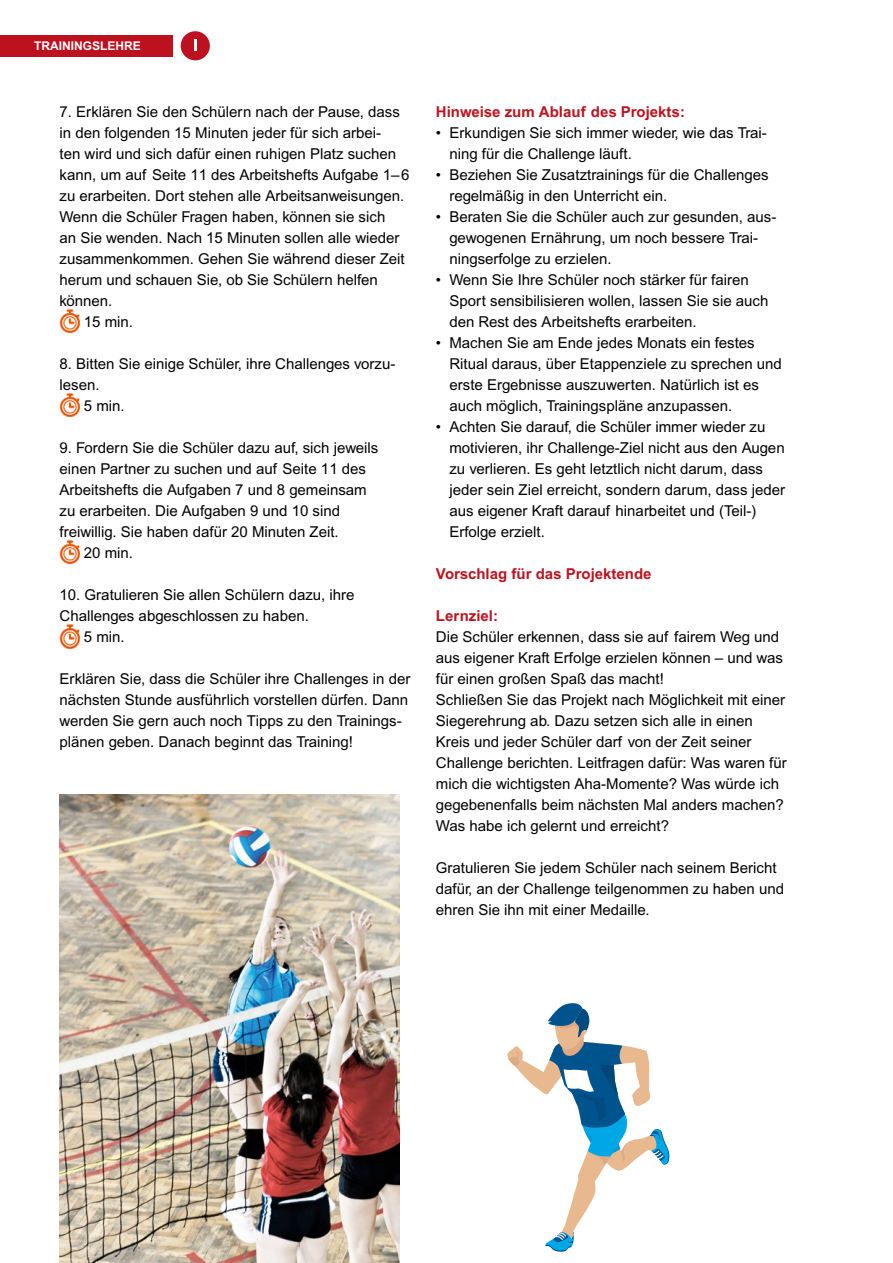
<style>
.page{position:relative;width:893px;height:1263px;background:#fff}
.page>*{position:absolute;margin:0;border:0;box-sizing:border-box;transform-origin:0 0}
.t1{font:15px/21px "Arial";color:#000}
.t2{font:700 15px "Arial";color:#be111f}
.t3{font:700 12px "Arial";color:#fff}
</style>
<div class="page">
<img style="left:60px;top:310px;width:20px;height:23px">
<img style="left:60px;top:394px;width:20px;height:23px">
<img style="left:60px;top:541px;width:20px;height:23px">
<img style="left:60px;top:625px;width:20px;height:23px">
<img style="left:60px;top:794px;width:340px;height:469px">
<svg style="left:507px;top:1003px;width:163px;height:249px"></svg>
<div style="left:0;top:35px;width:172px;height:21px;background:#be111f"></div>
<div style="left:181px;top:31px;width:29px;height:29px;background:#be111f;border-radius:50%"></div>
<svg style="left:194px;top:39px;width:2px;height:12px"></svg>
<p class="t3" style="left:34px;top:39px;width:108px">TRAININGSLEHRE</p>
<p class="t1" style="left:60px;top:101px;width:342px">7. Erklären Sie den Schülern nach der Pause, dass</p>
<p class="t1" style="left:60px;top:122px;width:323px">in den folgenden 15 Minuten jeder für sich arbei-</p>
<p class="t1" style="left:60px;top:143px;width:338px">ten wird und sich dafür einen ruhigen Platz suchen</p>
<p class="t1" style="left:60px;top:164px;width:352px">kann, um auf Seite 11 des Arbeitshefts Aufgabe 1–6</p>
<p class="t1" style="left:60px;top:185px;width:346px">zu erarbeiten. Dort stehen alle Arbeitsanweisungen.</p>
<p class="t1" style="left:60px;top:206px;width:327px">Wenn die Schüler Fragen haben, können sie sich</p>
<p class="t1" style="left:60px;top:227px;width:342px">an Sie wenden. Nach 15 Minuten sollen alle wieder</p>
<p class="t1" style="left:60px;top:248px;width:347px">zusammenkommen. Gehen Sie während dieser Zeit</p>
<p class="t1" style="left:60px;top:269px;width:320px">herum und schauen Sie, ob Sie Schülern helfen</p>
<p class="t1" style="left:60px;top:290px;width:54px">können.</p>
<p class="t1" style="left:84px;top:311px;width:51px">15 min.</p>
<p class="t1" style="left:60px;top:353px;width:337px">8. Bitten Sie einige Schüler, ihre Challenges vorzu-</p>
<p class="t1" style="left:60px;top:374px;width:42px">lesen.</p>
<p class="t1" style="left:84px;top:395px;width:42px">5 min.</p>
<p class="t1" style="left:60px;top:437px;width:320px">9. Fordern Sie die Schüler dazu auf, sich jeweils</p>
<p class="t1" style="left:60px;top:458px;width:308px">einen Partner zu suchen und auf Seite 11 des</p>
<p class="t1" style="left:60px;top:479px;width:309px">Arbeitshefts die Aufgaben 7 und 8 gemeinsam</p>
<p class="t1" style="left:60px;top:500px;width:282px">zu erarbeiten. Die Aufgaben 9 und 10 sind</p>
<p class="t1" style="left:60px;top:521px;width:281px">freiwillig. Sie haben dafür 20 Minuten Zeit.</p>
<p class="t1" style="left:84px;top:542px;width:51px">20 min.</p>
<p class="t1" style="left:60px;top:584px;width:297px">10. Gratulieren Sie allen Schülern dazu, ihre</p>
<p class="t1" style="left:60px;top:605px;width:251px">Challenges abgeschlossen zu haben.</p>
<p class="t1" style="left:84px;top:626px;width:42px">5 min.</p>
<p class="t1" style="left:60px;top:668px;width:352px">Erklären Sie, dass die Schüler ihre Challenges in der nächsten Stunde ausführlich vorstellen dürfen. Dann werden Sie gern auch noch Tipps zu den Trainings&shy;plänen geben. Danach beginnt das Training!</p>
<p class="t2" style="left:436px;top:103px;width:251px">Hinweise zum Ablauf des Projekts:</p>
<p class="t1" style="left:449px;top:122px;width:319px;text-indent:-14px">• Erkundigen Sie sich immer wieder, wie das Trai&shy;ning für die Challenge läuft.</p>
<p class="t1" style="left:449px;top:164px;width:321px;text-indent:-14px">• Beziehen Sie Zusatztrainings für die Challenges regelmäßig in den Unterricht ein.</p>
<p class="t1" style="left:449px;top:206px;width:329px;text-indent:-14px">• Beraten Sie die Schüler auch zur gesunden, aus&shy;gewogenen Ernährung, um noch bessere Trai&shy;ningserfolge zu erzielen.</p>
<p class="t1" style="left:449px;top:269px;width:321px;text-indent:-14px">• Wenn Sie Ihre Schüler noch stärker für fairen<br>Sport sensibilisieren wollen, lassen Sie sie auch den Rest des Arbeitshefts erarbeiten.</p>
<p class="t1" style="left:449px;top:332px;width:334px;text-indent:-14px">• Machen Sie am Ende jedes Monats ein festes Ritual daraus, über Etappenziele zu sprechen und erste Ergebnisse auszuwerten. Natürlich ist es auch möglich, Trainingspläne anzupassen.</p>
<p class="t1" style="left:449px;top:416px;width:337px;text-indent:-14px">• Achten Sie darauf, die Schüler immer wieder zu motivieren, ihr Challenge-Ziel nicht aus den Augen zu verlieren. Es geht letztlich nicht darum, dass jeder sein Ziel erreicht, sondern darum, dass jeder aus eigener Kraft darauf hinarbeitet und (Teil-)<br>Erfolge erzielt.</p>
<p class="t2" style="left:436px;top:565px;width:217px">Vorschlag für das Projektende</p>
<p class="t2" style="left:436px;top:607px;width:64px">Lernziel:</p>
<p class="t1" style="left:436px;top:626px;width:352px">Die Schüler erkennen, dass sie auf fairem Weg und aus eigener Kraft Erfolge erzielen können – und was für einen großen Spaß das macht!<br>Schließen Sie das Projekt nach Möglichkeit mit einer Siegerehrung ab. Dazu setzen sich alle in einen Kreis und jeder Schüler darf von der Zeit seiner Challenge berichten. Leitfragen dafür: Was waren für mich die wichtigsten Aha-Momente? Was würde ich gegebenenfalls beim nächsten Mal anders machen?<br>Was habe ich gelernt und erreicht?</p>
<p class="t1" style="left:436px;top:857px;width:350px">Gratulieren Sie jedem Schüler nach seinem Bericht dafür, an der Challenge teilgenommen zu haben und ehren Sie ihn mit einer Medaille.</p>
</div>
